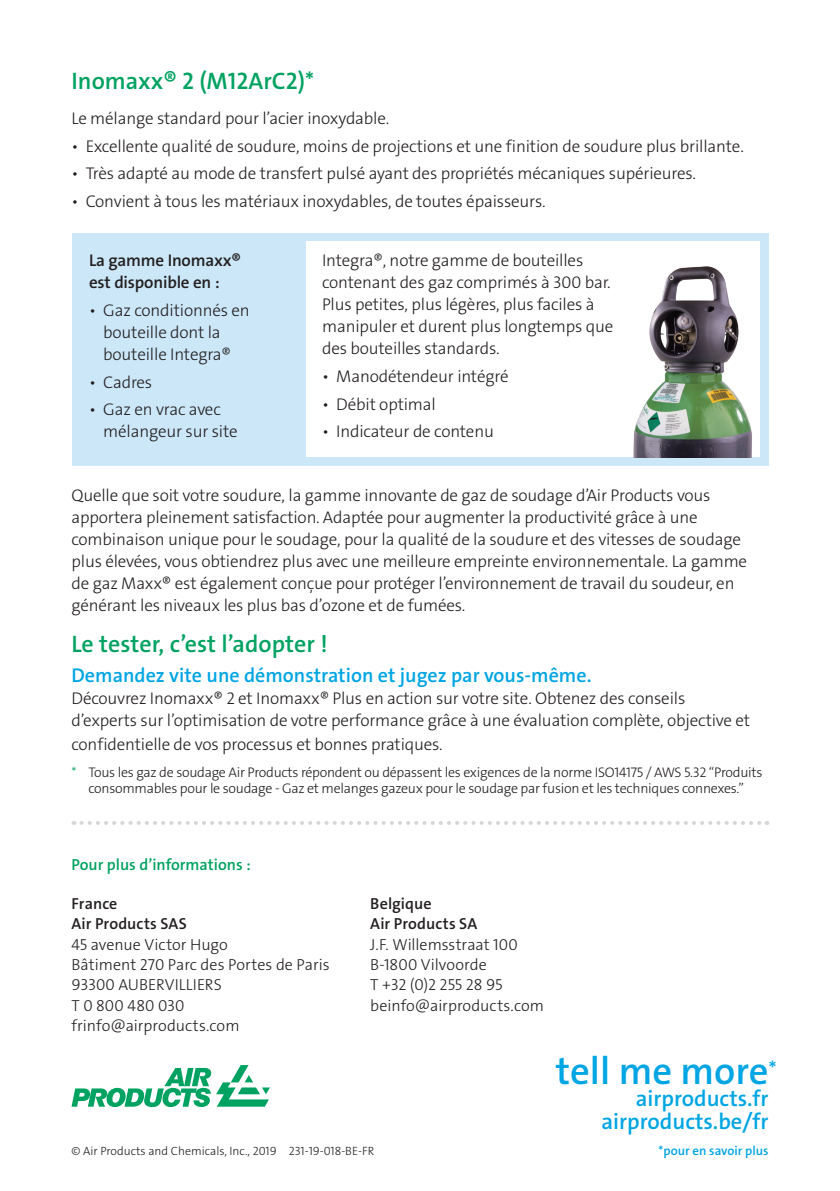
<style>
.page{position:relative;width:840px;height:1191px;background:#fff}
.page>*{position:absolute;margin:0;border:0;box-sizing:border-box;transform-origin:0 0}
.Subhead_TheSans_Semi{font:600 38.6px "The Sans LF";color:#00a5e3}
.Subhead_level_2{font:600 24px "The Sans LF";color:#00a261}
.Main_Headline{font:600 24px "The Sans LF";color:#00a261}
.Subhead_TheSans_Semi-2{font:600 22.6px "The Sans LF";color:#00a5e3}
.Subhead_TheSans_Semi-3{font:22.6px "The Sans LF";color:#00a5e3}
.Subhead_level_2-2{font:600 20px "The Sans LF";color:#00a5e3}
.Subhead_level_2-3{font:300 17px/22px "The Sans LF";letter-spacing:-.01em;color:#231f20}
.Subhead_level_2-4{font:600 17px/22px "The Sans LF";letter-spacing:-.01em;color:#231f20}
.Contact_Info_TheSans{font:300 16px "The Sans LF";color:#231f20}
.Contact_Info_TheSans-2{font:600 16px "The Sans LF";letter-spacing:.005em;color:#231f20}
.t1{font:600 16px "The Sans LF";color:#00a261}
.Subhead_level_2-5{font:300 14px/16px "The Sans LF";letter-spacing:-.02em;color:#231f20;text-align:center}
.tell_me_more{font:600 12.8px "The Sans LF";color:#00a5e3}
.Copyright{font:300 12px "The Sans LF";color:#231f20}
.s1{color:#00a261}
</style>
<div class="page">
<svg style="left:81px;top:821px;width:686px;height:4px"></svg>
<div style="left:71px;top:233px;width:697px;height:232px;background:#cbe7f8"></div>
<div style="left:305px;top:242px;width:454px;height:215px;background:#fff"></div>
<img style="left:633px;top:256px;width:127px;height:201px">
<svg style="left:71px;top:1065px;width:199px;height:42px"></svg>
<p class="Main_Headline" style="left:71px;top:66px;width:244px">Inomaxx® 2 (M12ArC2)*</p>
<p class="Subhead_level_2-3" style="left:71px;top:107px;width:319px">Le mélange standard pour l’acier inoxydable.</p>
<p class="Subhead_level_2-3" style="left:71px;top:135px;width:673px">• Excellente qualité de soudure, moins de projections et une finition de soudure plus brillante.</p>
<p class="Subhead_level_2-3" style="left:71px;top:163px;width:625px">• Très adapté au mode de transfert pulsé ayant des propriétés mécaniques supérieures.</p>
<p class="Subhead_level_2-3" style="left:71px;top:190px;width:475px">• Convient à tous les matériaux inoxydables, de toutes épaisseurs.</p>
<p class="Subhead_level_2-4" style="left:89px;top:250px;width:153px">La gamme Inomaxx® est disponible en :</p>
<p class="Subhead_level_2-3" style="left:103px;top:299px;width:148px;text-indent:-14px">• Gaz conditionnés en bouteille dont la bouteille Integra®</p>
<p class="Subhead_level_2-3" style="left:89px;top:371px;width:65px">• Cadres</p>
<p class="Subhead_level_2-3" style="left:103px;top:399px;width:136px;text-indent:-14px">• Gaz en vrac avec mélangeur sur site</p>
<p class="Subhead_level_2-3" style="left:322px;top:250px;width:292px">Integra®, notre gamme de bouteilles contenant des gaz comprimés à 300 bar.<br>Plus petites, plus légères, plus faciles à manipuler et durent plus longtemps que des bouteilles standards.</p>
<p class="Subhead_level_2-3" style="left:322px;top:365px;width:188px">• Manodétendeur intégré</p>
<p class="Subhead_level_2-3" style="left:322px;top:393px;width:115px">• Débit optimal</p>
<p class="Subhead_level_2-3" style="left:322px;top:421px;width:173px">• Indicateur de contenu</p>
<p class="Subhead_level_2-3" style="left:71px;top:484px;width:676px">Quelle que soit votre soudure, la gamme innovante de gaz de soudage d’Air Products vous apportera pleinement satisfaction. Adaptée pour augmenter la productivité grâce à une combinaison unique pour le soudage, pour la qualité de la soudure et des vitesses de soudage plus élevées, vous obtiendrez plus avec une meilleure empreinte environnementale. La gamme de gaz Maxx® est également conçue pour protéger l’environnement de travail du soudeur, en générant les niveaux les plus bas d’ozone et de fumées.</p>
<p class="Subhead_level_2" style="left:71px;top:628px;width:258px">Le tester, c’est l’adopter !</p>
<p class="Subhead_level_2-2" style="left:71px;top:662px;width:521px">Demandez vite une démonstration et jugez par vous-même.</p>
<p class="Subhead_level_2-3" style="left:71px;top:687px;width:679px">Découvrez Inomaxx® 2 et Inomaxx® Plus en action sur votre site. Obtenez des conseils d’experts sur l’optimisation de votre performance grâce à une évaluation complète, objective et</p>
<p class="Subhead_level_2-3" style="left:71px;top:733px;width:372px">confidentielle de vos processus et bonnes pratiques.</p>
<p class="Subhead_level_2-5" style="left:71px;top:764px;width:692px"><span class="s1">*</span> Tous les gaz de soudage Air Products répondent ou dépassent les exigences de la norme ISO14175 / AWS 5.32 “Produits consommables pour le soudage - Gaz et melanges gazeux pour le soudage par fusion et les techniques connexes.”</p>
<p class="t1" style="left:71px;top:854px;width:181px">Pour plus d’informations :</p>
<p class="Contact_Info_TheSans-2" style="left:71px;top:893px;width:47px">France</p>
<p class="Contact_Info_TheSans-2" style="left:71px;top:913px;width:117px">Air Products SAS</p>
<p class="Contact_Info_TheSans" style="left:71px;top:934px;width:158px">45 avenue Victor Hugo</p>
<p class="Contact_Info_TheSans" style="left:71px;top:954px;width:259px">Bâtiment 270 Parc des Portes de Paris</p>
<p class="Contact_Info_TheSans" style="left:71px;top:974px;width:152px">93300 AUBERVILLIERS</p>
<p class="Contact_Info_TheSans" style="left:71px;top:995px;width:114px">T 0 800 480 030</p>
<p class="Contact_Info_TheSans" style="left:71px;top:1015px;width:169px">frinfo@airproducts.com</p>
<p class="Contact_Info_TheSans-2" style="left:370px;top:893px;width:63px">Belgique</p>
<p class="Contact_Info_TheSans-2" style="left:370px;top:913px;width:108px">Air Products SA</p>
<p class="Contact_Info_TheSans" style="left:370px;top:934px;width:149px">J.F. Willemsstraat 100</p>
<p class="Contact_Info_TheSans" style="left:370px;top:954px;width:118px">B-1800 Vilvoorde</p>
<p class="Contact_Info_TheSans" style="left:370px;top:974px;width:134px">T +32 (0)2 255 28 95</p>
<p class="Contact_Info_TheSans" style="left:370px;top:995px;width:175px">beinfo@airproducts.com</p>
<p class="Copyright" style="left:71px;top:1142px;width:304px">© Air Products and Chemicals, Inc., 2019 231-19-018-BE-FR</p>
<p class="Subhead_TheSans_Semi" style="left:555px;top:1046px;width:214px">tell me more</p>
<p class="Subhead_TheSans_Semi-2" style="left:635px;top:1084px;width:134px">airproducts.fr</p>
<p class="Subhead_TheSans_Semi-2" style="left:601px;top:1106px;width:168px">airproducts.be/fr</p>
<p class="tell_me_more" style="left:658px;top:1142px;width:111px">*pour en savoir plus</p>
<p class="Subhead_TheSans_Semi-3" style="left:768px;top:1055px;width:10px">*</p>
</div>
